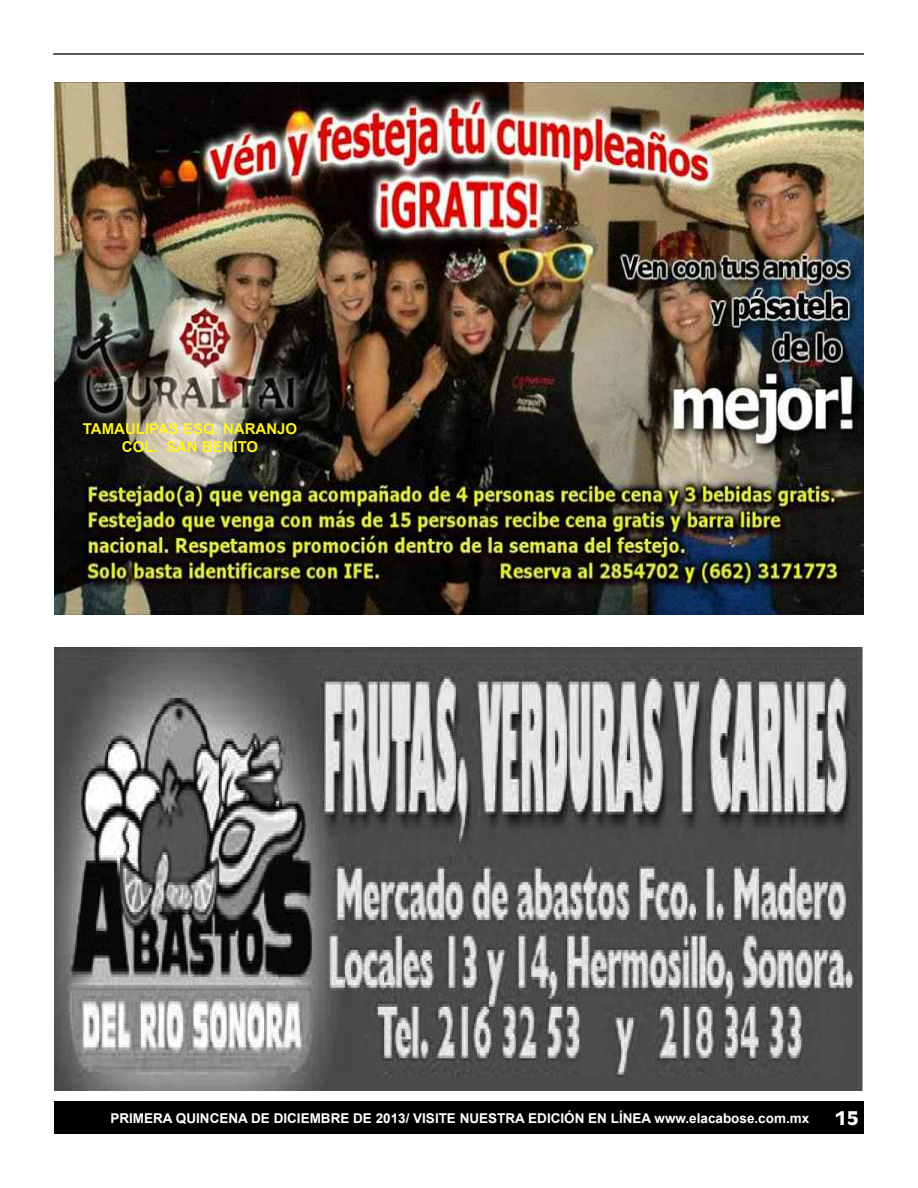
<style>
.page{position:relative;width:918px;height:1188px;background:#fff}
.page>*{position:absolute;margin:0;border:0;box-sizing:border-box;transform-origin:0 0}
.t1{font:700 18px "Antique Olive";color:#fff}
.t2{font:700 15px/18px "Arial";color:#fff12a;text-align:center}
.t3{font:700 13.5px "Arial";color:#fff}
</style>
<div class="page">
<div style="left:54px;top:1102px;width:810px;height:32px;background:#000"></div>
<hr style="left:53px;top:53px;width:811px;height:2px;background:#272627">
<img style="left:54px;top:648px;width:809px;height:443px">
<img style="left:54px;top:82px;width:810px;height:533px">
<p class="t2" style="left:83px;top:420px;width:216px">TAMAULIPAS ESQ. NARANJO<br>COL. SAN BENITO</p>
<p class="t3" style="left:110px;top:1111px;width:700px">PRIMERA QUINCENA DE DICIEMBRE DE 2013/ VISITE NUESTRA EDICIÓN EN LÍNEA www.elacabose.com.mx</p>
<h1 class="t1" style="left:835px;top:1106px;width:25px">15</h1>
</div>
